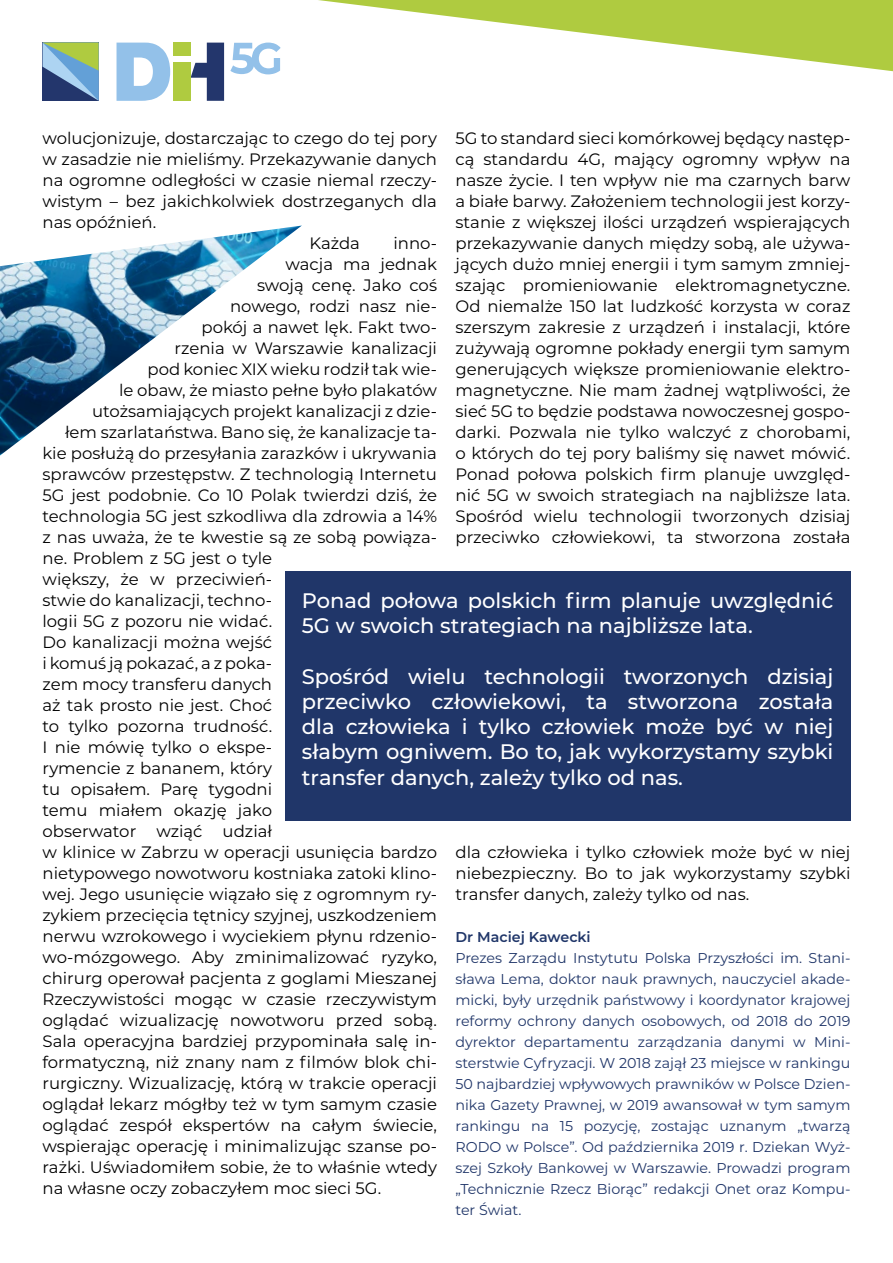
<style>
.page{position:relative;width:893px;height:1263px;background:#fff}
.page>*{position:absolute;margin:0;border:0;box-sizing:border-box;transform-origin:0 0}
.t1{font:500 21px/25.2px "Montserrat";color:#fff}
.t2{font:16.5px/21px "Montserrat";color:#000;text-align:justify}
.t3{font:14.25px/21px "Montserrat";color:#203669;text-align:justify}
.t4{font:600 14.25px "Montserrat";color:#203669}
</style>
<div class="page">
<svg style="left:318px;top:0;width:575px;height:71px"></svg>
<img style="left:0;top:226px;width:301px;height:229px">
<div style="left:285px;top:571px;width:565px;height:249px;background:#203669"></div>
<svg style="left:43px;top:43px;width:56px;height:58px;background:#719599"></svg>
<svg style="left:117px;top:43px;width:53px;height:58px"></svg>
<svg style="left:191px;top:43px;width:33px;height:58px"></svg>
<svg style="left:230px;top:43px;width:51px;height:31px"></svg>
<div style="left:173px;top:43px;width:18px;height:13px;background:#afcb40"></div>
<div style="left:173px;top:63px;width:18px;height:38px;background:#afcb40"></div>
<p class="t2" style="left:43px;top:127px;width:396px">wolucjonizuje, dostarczając to czego do tej pory w zasadzie nie mieliśmy. Przekazywanie danych na ogromne odległości w czasie niemal rzeczy&shy;wistym – bez jakichkolwiek dostrzeganych dla nas opóźnień.</p>
<p class="t2" style="left:310px;top:232px;width:52px">Każda</p>
<p class="t2" style="left:393px;top:232px;width:45px">inno-</p>
<p class="t2" style="left:286px;top:253px;width:153px">wacja ma jednak</p>
<p class="t2" style="left:257px;top:274px;width:182px">swoją cenę. Jako coś</p>
<p class="t2" style="left:230px;top:295px;width:209px">nowego, rodzi nasz nie-</p>
<p class="t2" style="left:202px;top:316px;width:237px">pokój a nawet lęk. Fakt two-</p>
<p class="t2" style="left:175px;top:337px;width:264px">rzenia w Warszawie kanalizacji</p>
<p class="t2" style="left:148px;top:358px;width:291px">pod koniec XIX wieku rodził tak wie-</p>
<p class="t2" style="left:119px;top:379px;width:319px">le obaw, że miasto pełne było plakatów</p>
<p class="t2" style="left:92px;top:400px;width:347px">utożsamiających projekt kanalizacji z dzie-</p>
<p class="t2" style="left:65px;top:421px;width:374px">łem szarlataństwa. Bano się, że kanalizacje ta-</p>
<p class="t2" style="left:43px;top:442px;width:396px">kie posłużą do przesyłania zarazków i ukrywania</p>
<p class="t2" style="left:43px;top:463px;width:396px">sprawców przestępstw. Z technologią Internetu</p>
<p class="t2" style="left:43px;top:484px;width:396px">5G jest podobnie. Co 10 Polak twierdzi dziś, że</p>
<p class="t2" style="left:43px;top:505px;width:396px">technologia 5G jest szkodliwa dla zdrowia a 14%</p>
<p class="t2" style="left:43px;top:526px;width:396px">z nas uważa, że te kwestie są ze sobą powiąza-</p>
<p class="t2" style="left:43px;top:547px;width:231px">ne. Problem z 5G jest o tyle</p>
<p class="t2" style="left:43px;top:568px;width:231px">większy, że w przeciwień-</p>
<p class="t2" style="left:43px;top:589px;width:231px">stwie do kanalizacji, techno-</p>
<p class="t2" style="left:43px;top:610px;width:231px">logii 5G z pozoru nie widać.</p>
<p class="t2" style="left:43px;top:631px;width:231px">Do kanalizacji można wejść</p>
<p class="t2" style="left:43px;top:652px;width:231px">i komuś ją pokazać, a z poka-</p>
<p class="t2" style="left:43px;top:673px;width:231px">zem mocy transferu danych</p>
<p class="t2" style="left:43px;top:694px;width:231px">aż tak prosto nie jest. Choć</p>
<p class="t2" style="left:43px;top:715px;width:231px">to tylko pozorna trudność.</p>
<p class="t2" style="left:43px;top:736px;width:231px">I nie mówię tylko o ekspe-</p>
<p class="t2" style="left:43px;top:757px;width:231px">rymencie z bananem, który</p>
<p class="t2" style="left:43px;top:778px;width:231px">tu opisałem. Parę tygodni</p>
<p class="t2" style="left:43px;top:799px;width:231px">temu miałem okazję jako</p>
<p class="t2" style="left:43px;top:820px;width:231px">obserwator wziąć udział</p>
<p class="t2" style="left:43px;top:841px;width:396px">w klinice w Zabrzu w operacji usunięcia bardzo</p>
<p class="t2" style="left:43px;top:862px;width:396px">nietypowego nowotworu kostniaka zatoki klino-</p>
<p class="t2" style="left:43px;top:883px;width:396px">wej. Jego usunięcie wiązało się z ogromnym ry-</p>
<p class="t2" style="left:43px;top:904px;width:396px">zykiem przecięcia tętnicy szyjnej, uszkodzeniem</p>
<p class="t2" style="left:43px;top:925px;width:396px">nerwu wzrokowego i wyciekiem płynu rdzenio-</p>
<p class="t2" style="left:43px;top:946px;width:396px">wo-mózgowego. Aby zminimalizować ryzyko,</p>
<p class="t2" style="left:43px;top:967px;width:396px">chirurg operował pacjenta z goglami Mieszanej</p>
<p class="t2" style="left:43px;top:988px;width:396px">Rzeczywistości mogąc w czasie rzeczywistym</p>
<p class="t2" style="left:43px;top:1009px;width:396px">oglądać wizualizację nowotworu przed sobą.</p>
<p class="t2" style="left:43px;top:1030px;width:396px">Sala operacyjna bardziej przypominała salę in-</p>
<p class="t2" style="left:43px;top:1051px;width:396px">formatyczną, niż znany nam z filmów blok chi-</p>
<p class="t2" style="left:43px;top:1072px;width:396px">rurgiczny. Wizualizację, którą w trakcie operacji</p>
<p class="t2" style="left:43px;top:1093px;width:396px">oglądał lekarz mógłby też w tym samym czasie</p>
<p class="t2" style="left:43px;top:1114px;width:396px">oglądać zespół ekspertów na całym świecie,</p>
<p class="t2" style="left:43px;top:1135px;width:396px">wspierając operację i minimalizując szanse po-</p>
<p class="t2" style="left:43px;top:1156px;width:396px">rażki. Uświadomiłem sobie, że to właśnie wtedy</p>
<p class="t2" style="left:43px;top:1177px;width:340px">na własne oczy zobaczyłem moc sieci 5G.</p>
<p class="t2" style="left:455px;top:127px;width:396px">5G to standard sieci komórkowej będący następ&shy;cą standardu 4G, mający ogromny wpływ na nasze życie. I ten wpływ nie ma czarnych barw a białe barwy. Założeniem technologii jest korzy&shy;stanie z większej ilości urządzeń wspierających przekazywanie danych między sobą, ale używa&shy;jących dużo mniej energii i tym samym zmniej&shy;szając promieniowanie elektromagnetyczne.<br>Od niemalże 150 lat ludzkość korzysta w coraz szerszym zakresie z urządzeń i instalacji, które zużywają ogromne pokłady energii tym samym generujących większe promieniowanie elektro&shy;magnetyczne. Nie mam żadnej wątpliwości, że sieć 5G to będzie podstawa nowoczesnej gospo&shy;darki. Pozwala nie tylko walczyć z chorobami, o których do tej pory baliśmy się nawet mówić.<br>Ponad połowa polskich firm planuje uwzględ&shy;nić 5G w swoich strategiach na najbliższe lata.<br>Spośród wielu technologii tworzonych dzisiaj przeciwko człowiekowi, ta stworzona została</p>
<p class="t1" style="left:302px;top:587px;width:533px">Ponad połowa polskich firm planuje uwzględnić<br>5G w swoich strategiach na najbliższe lata.</p>
<p class="t1" style="left:302px;top:663px;width:533px;text-align:justify">Spośród wielu technologii tworzonych dzisiaj przeciwko człowiekowi, ta stworzona została dla człowieka i tylko człowiek może być w niej słabym ogniwem. Bo to, jak wykorzystamy szybki transfer danych, zależy tylko od nas.</p>
<p class="t2" style="left:455px;top:841px;width:396px">dla człowieka i tylko człowiek może być w niej niebezpieczny. Bo to jak wykorzystamy szybki transfer danych, zależy tylko od nas.</p>
<p class="t4" style="left:455px;top:926px;width:137px">Dr Maciej Kawecki</p>
<p class="t3" style="left:455px;top:946px;width:396px">Prezes Zarządu Instytutu Polska Przyszłości im. Stani&shy;sława Lema, doktor nauk prawnych, nauczyciel akade&shy;micki, były urzędnik państwowy i koordynator krajowej reformy ochrony danych osobowych, od 2018 do 2019 dyrektor departamentu zarządzania danymi w Mini&shy;sterstwie Cyfryzacji. W 2018 zajął 23 miejsce w rankingu 50 najbardziej wpływowych prawników w Polsce Dzien&shy;nika Gazety Prawnej, w 2019 awansował w tym samym rankingu na 15 pozycję, zostając uznanym „twarzą RODO w Polsce”. Od października 2019 r. Dziekan Wyż&shy;szej Szkoły Bankowej w Warszawie. Prowadzi program „Technicznie Rzecz Biorąc” redakcji Onet oraz Kompu&shy;ter Świat.</p>
</div>
